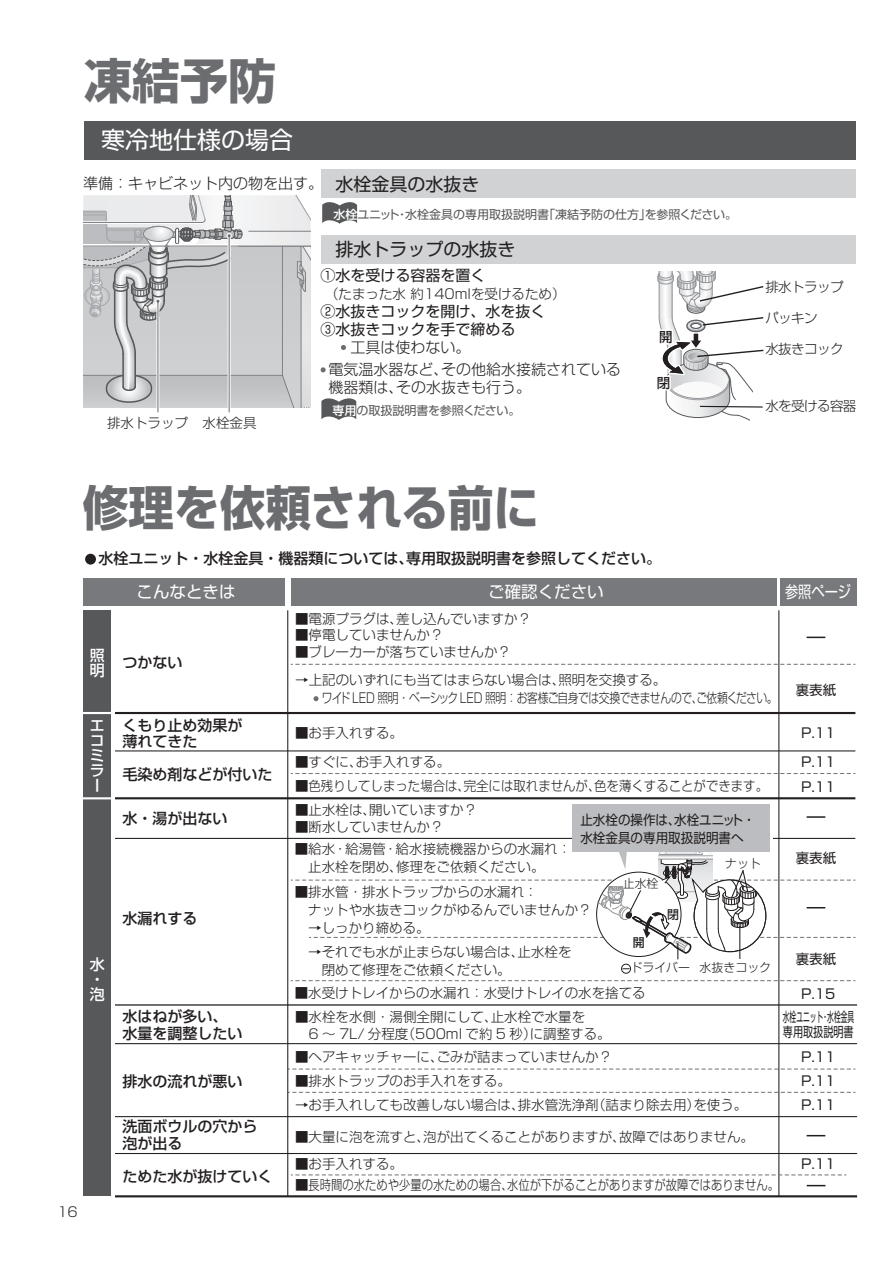
<style>
.page{position:relative;width:893px;height:1263px;background:#fff}
.page>*{position:absolute;margin:0;border:0;box-sizing:border-box;transform-origin:0 0}
.t1{font:700 48px "Shin Go Pro";color:#6c6d70;scale:.95 1}
.t2{font:700 48px "Shin Go Pro";color:#6c6d70}
.t3{font:24px "Shin Go Pro";color:#fff}
.t4{font:18px "Shin Go Pro";color:#231f20}
.t5{font:16.5px "Shin Go Pro";color:#fff}
.t6{font:16.5px "Shin Go Pro";color:#fff;scale:.8 1}
.t7{font:500 15px/16.5px "Shin Go Pro";color:#231f20}
.t8{font:300 15px/18px "Shin Go Pro";color:#231f20}
.t9{font:15px/18px "Shin Go Pro";color:#231f20}
.t10{font:500 15px/15px "Shin Go Pro";color:#fff}
.t11{font:300 13.5px/18px "Shin Go Pro";color:#231f20}
.t12{font:300 13.5px/18px "Shin Go Pro";letter-spacing:-.02em;color:#231f20}
.t13{font:13.5px/29px "Shin Go Pro";color:#231f20}
.t14{font:13.5px/18px "Shin Go Pro";color:#231f20;scale:.93 1}
.t15{font:13.5px/15px "Shin Go Pro";color:#231f20;scale:.5 1}
.t16{font:300 13.5px "Shin Go Pro";letter-spacing:-.04em;color:#231f20}
.t17{font:500 13.5px "Shin Go Pro";color:#231f20}
.t18{font:12px "Shin Go Pro";color:#57585a}
.t19{font:300 12px "Shin Go Pro";color:#231f20}
.t20{font:500 12px "Shin Go Pro";color:#231f20}
.s1{font-weight:500;color:#fff}
</style>
<div class="page">
<div style="left:84px;top:121px;width:772px;height:38px;background:#57585a"></div>
<svg style="left:321px;top:367px;width:5px;height:5px"></svg>
<svg style="left:341px;top:345px;width:5px;height:5px"></svg>
<svg style="left:321px;top:398px;width:36px;height:22px"></svg>
<svg style="left:322px;top:202px;width:36px;height:22px"></svg>
<div style="left:321px;top:170px;width:535px;height:28px;background:#d1d2d4"></div>
<div style="left:321px;top:235px;width:535px;height:29px;background:#d1d2d4"></div>
<hr style="left:115px;top:838px;width:740px;height:1px;background:#231f20">
<div style="left:85px;top:554px;width:11px;height:11px;background:#231f20;border-radius:50%"></div>
<svg style="left:288px;top:1068px;width:567px;height:1px"></svg>
<svg style="left:288px;top:1092px;width:567px;height:1px"></svg>
<svg style="left:291px;top:773px;width:564px;height:1px"></svg>
<svg style="left:291px;top:980px;width:564px;height:1px"></svg>
<svg style="left:291px;top:664px;width:564px;height:1px"></svg>
<div style="left:83px;top:578px;width:202px;height:28px;background:#78797c"></div>
<div style="left:291px;top:578px;width:486px;height:28px;background:#78797c"></div>
<div style="left:83px;top:611px;width:28px;height:585px;background:#57585a"></div>
<hr style="left:115px;top:1195px;width:742px;height:2px;background:#231f20">
<hr style="left:79px;top:712px;width:35px;height:2px;background:#fff">
<hr style="left:79px;top:797px;width:35px;height:2px;background:#fff">
<hr style="left:115px;top:712px;width:740px;height:2px;background:#231f20">
<hr style="left:115px;top:797px;width:740px;height:2px;background:#231f20">
<hr style="left:115px;top:750px;width:740px;height:1px;background:#231f20">
<hr style="left:115px;top:1004px;width:742px;height:1px;background:#231f20">
<hr style="left:115px;top:1043px;width:742px;height:1px;background:#231f20">
<hr style="left:115px;top:1116px;width:742px;height:1px;background:#231f20">
<hr style="left:115px;top:1153px;width:742px;height:1px;background:#231f20">
<div style="left:781px;top:578px;width:76px;height:28px;background:#78797c"></div>
<svg style="left:807px;top:816px;width:18px;height:2px"></svg>
<svg style="left:807px;top:1135px;width:18px;height:1px"></svg>
<svg style="left:807px;top:637px;width:18px;height:1px"></svg>
<div style="left:621px;top:964px;width:10px;height:9px;border:1px solid #231f20;border-radius:50%"></div>
<div style="left:572px;top:804px;width:197px;height:47px;background:#bcbdc0"></div>
<svg style="left:291px;top:849px;width:564px;height:110px"></svg>
<hr style="left:287px;top:610px;width:1px;height:586px;background:#231f20">
<hr style="left:778px;top:610px;width:1px;height:586px;background:#231f20">
<svg style="left:314px;top:696px;width:5px;height:5px"></svg>
<svg style="left:291px;top:1174px;width:555px;height:1px"></svg>
<svg style="left:807px;top:1185px;width:18px;height:1px"></svg>
<svg style="left:657px;top:271px;width:107px;height:150px"></svg>
<hr style="left:311px;top:247px;width:1px;height:160px;background:#808285">
<hr style="left:158px;top:301px;width:1px;height:111px;background:#6c6d70">
<svg style="left:83px;top:195px;width:228px;height:212px;background:#cacbcd"></svg>
<hr style="left:229px;top:236px;width:1px;height:176px;background:#6c6d70">
<h1 class="t2" style="left:84px;top:43px;width:193px">凍結予防</h1>
<h2 class="t3" style="left:101px;top:121px;width:193px">寒冷地仕様の場合</h2>
<p class="t8" style="left:83px;top:172px;width:242px">準備：キャビネット内の物を出す。</p>
<h3 class="t4" style="left:335px;top:169px;width:145px">水栓金具の水抜き</h3>
<p class="t18" style="left:321px;top:204px;width:417px"><span class="s1">　水栓</span>ユニット・水栓金具の専用取扱説明書「凍結予防の仕方」を参照ください。</p>
<p class="t11" style="left:107px;top:412px;width:151px">排水トラップ 水栓金具</p>
<h3 class="t4" style="left:335px;top:234px;width:181px">排水トラップの水抜き</h3>
<p class="t9" style="left:321px;top:264px;width:166px">①水を受ける容器を置く</p>
<p class="t11" style="left:325px;top:283px;width:242px">（たまった水 約140mlを受けるため）</p>
<p class="t9" style="left:321px;top:300px;width:226px">②水抜きコックを開け、水を抜く<br>③水抜きコックを手で締める</p>
<p class="t8" style="left:351px;top:336px;width:122px">工具は使わない。</p>
<p class="t8" style="left:329px;top:359px;width:294px">電気温水器など、その他給水接続されている機器類は、その水抜きも行う。</p>
<p class="t17" style="left:659px;top:326px;width:15px">開</p>
<p class="t17" style="left:657px;top:372px;width:15px">閉</p>
<p class="t11" style="left:765px;top:277px;width:80px">排水トラップ</p>
<p class="t11" style="left:765px;top:307px;width:54px">パッキン</p>
<p class="t11" style="left:765px;top:338px;width:80px">水抜きコック</p>
<p class="t18" style="left:321px;top:400px;width:201px"><span class="s1">　専用</span>の取扱説明書を参照ください。</p>
<p class="t16" style="left:765px;top:394px;width:93px">水を受ける容器</p>
<h1 class="t1" style="left:83px;top:470px;width:482px">修理を依頼される前に</h1>
<p class="t7" style="left:84px;top:548px;width:579px">　水栓ユニット・水栓金具・機器類については、専用取扱説明書を参照してください。</p>
<p class="t10" style="left:90px;top:646px;width:16px">照明</p>
<p class="t10" style="left:90px;top:716px;width:15px;text-align:justify">エコミラー</p>
<p class="t10" style="left:90px;top:955px;width:16px">水・泡</p>
<p class="t11" style="left:57px;top:1202px;width:22px">16</p>
<p class="t5" style="left:137px;top:579px;width:100px">こんなときは</p>
<p class="t5" style="left:488px;top:579px;width:117px">ご確認ください</p>
<p class="t7" style="left:123px;top:652px;width:61px">つかない</p>
<p class="t11" style="left:295px;top:608px;width:238px">■電源プラグは、差し込んでいますか？</p>
<p class="t11" style="left:295px;top:624px;width:150px">■停電していませんか？</p>
<p class="t11" style="left:295px;top:641px;width:217px">■ブレーカーが落ちていませんか？</p>
<p class="t12" style="left:295px;top:669px;width:484px">→上記のいずれにも当てはまらない場合は、照明を交換する。<br>　　ワイド LED 照明・ベーシック LED 照明：お客様ご自身では交換できませんので、ご依頼ください。</p>
<p class="t7" style="left:123px;top:715px;width:121px">くもり止め効果が薄れてきた</p>
<p class="t11" style="left:295px;top:722px;width:109px">■お手入れする。</p>
<p class="t7" style="left:123px;top:764px;width:151px">毛染め剤などが付いた</p>
<p class="t7" style="left:123px;top:808px;width:106px">水・湯が出ない</p>
<p class="t7" style="left:123px;top:908px;width:76px">水漏れする</p>
<p class="t11" style="left:295px;top:751px;width:157px">■すぐに、お手入れする。</p>
<p class="t11" style="left:295px;top:775px;width:475px">■色残りしてしまった場合は、完全には取れませんが、色を薄くすることができます。</p>
<p class="t11" style="left:295px;top:799px;width:184px">■止水栓は、開いていますか？</p>
<p class="t11" style="left:295px;top:816px;width:150px">■断水していませんか？</p>
<p class="t11" style="left:295px;top:838px;width:278px">■給水・給湯管・給水接続機器からの水漏れ：　止水栓を閉め、修理をご依頼ください。</p>
<p class="t14" style="left:580px;top:809px;width:190px">止水栓の操作は、水栓ユニット・水栓金具の専用取扱説明書へ</p>
<p class="t19" style="left:725px;top:853px;width:37px">ナット</p>
<p class="t11" style="left:295px;top:881px;width:298px">■排水管・排水トラップからの水漏れ：<br>　ナットや水抜きコックがゆるんでいませんか？　→しっかり締める。</p>
<p class="t11" style="left:295px;top:941px;width:278px;text-indent:14px">→それでも水が止まらない場合は、止水栓を　　閉めて修理をご依頼ください。</p>
<p class="t19" style="left:623px;top:874px;width:37px">止水栓</p>
<p class="t20" style="left:633px;top:933px;width:13px">開</p>
<p class="t20" style="left:667px;top:904px;width:13px">閉</p>
<p class="t19" style="left:630px;top:958px;width:61px">ドライバー</p>
<p class="t11" style="left:295px;top:982px;width:352px">■水受けトレイからの水漏れ：水受けトレイの水を捨てる</p>
<p class="t19" style="left:700px;top:958px;width:73px">水抜きコック</p>
<p class="t7" style="left:123px;top:1006px;width:121px">水はねが多い、水量を調整したい</p>
<p class="t11" style="left:295px;top:1007px;width:317px;line-height:16.5px">■水栓を水側・湯側全開にして、止水栓で水量を　6 ～ 7L/ 分程度（500ml で約 5 秒）に調整する。</p>
<p class="t7" style="left:123px;top:1071px;width:122px">排水の流れが悪い</p>
<p class="t7" style="left:123px;top:1117px;width:137px">洗面ボウルの穴から泡が出る</p>
<p class="t7" style="left:123px;top:1166px;width:151px">ためた水が抜けていく</p>
<p class="t11" style="left:295px;top:1046px;width:319px">■ヘアキャッチャーに、ごみが詰まっていませんか？</p>
<p class="t11" style="left:295px;top:1070px;width:217px">■排水トラップのお手入れをする。</p>
<p class="t11" style="left:295px;top:1094px;width:454px">→お手入れしても改善しない場合は、排水管洗浄剤（詰まり除去用）を使う。</p>
<p class="t11" style="left:295px;top:1126px;width:460px">■大量に泡を流すと、泡が出てくることがありますが、故障ではありません。</p>
<p class="t11" style="left:295px;top:1153px;width:109px">■お手入れする。</p>
<p class="t11" style="left:295px;top:1174px;width:486px">■長時間の水ためや少量の水ための場合、水位が下がることがありますが故障ではありません。</p>
<p class="t6" style="left:785px;top:579px;width:84px">参照ページ</p>
<p class="t13" style="left:796px;top:674px;width:42px">裏表紙</p>
<p class="t13" style="left:801px;top:717px;width:36px">P.11<br>P.11</p>
<p class="t13" style="left:801px;top:771px;width:36px">P.11</p>
<p class="t13" style="left:796px;top:842px;width:42px">裏表紙</p>
<p class="t13" style="left:796px;top:943px;width:42px">裏表紙</p>
<p class="t13" style="left:801px;top:978px;width:36px">P.15</p>
<p class="t15" style="left:783px;top:1008px;width:144px">水栓ユニット・水栓金具専用取扱説明書</p>
<p class="t13" style="left:801px;top:1040px;width:36px">P.11</p>
<p class="t13" style="left:801px;top:1067px;width:36px;line-height:24.3px">P.11<br>P.11</p>
<p class="t13" style="left:801px;top:1148px;width:36px">P.11</p>
</div>
